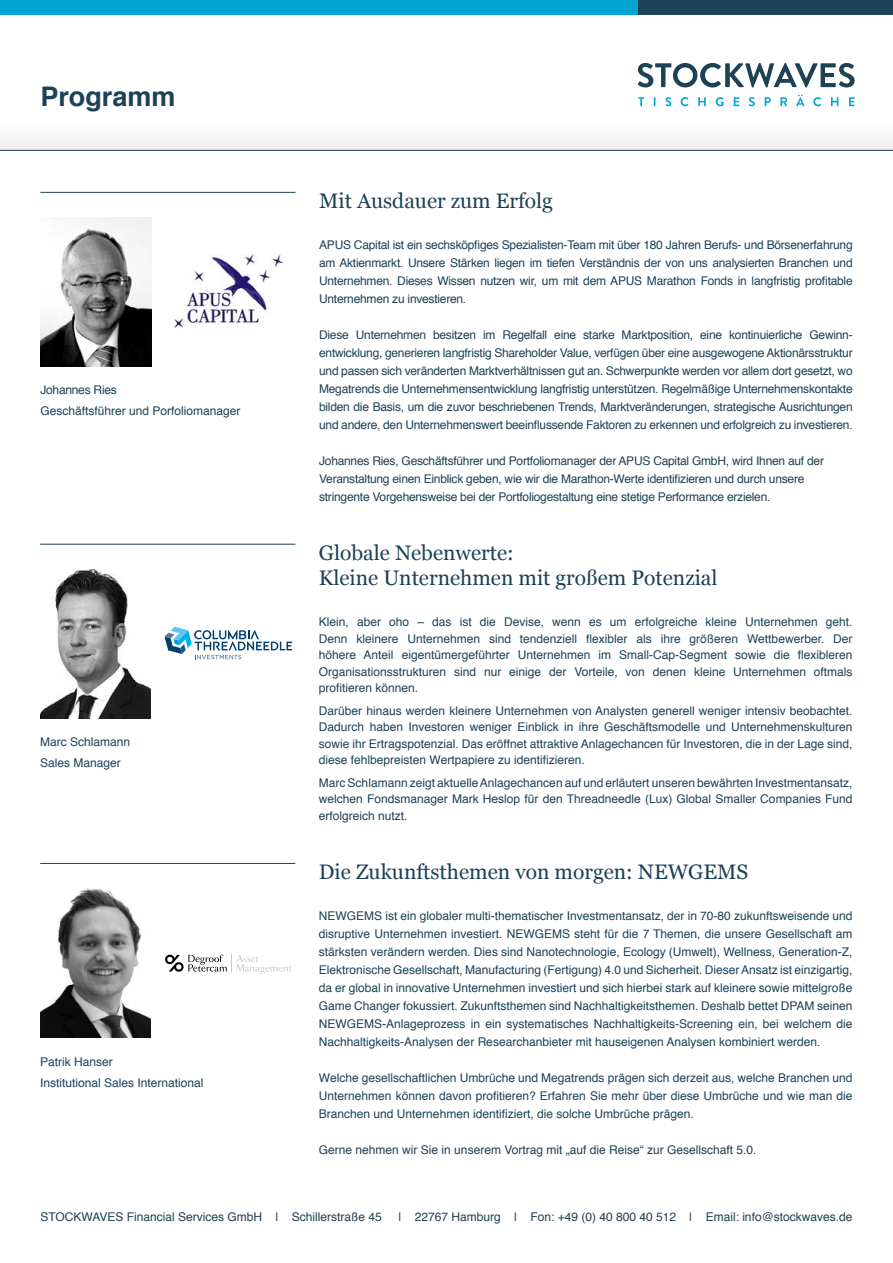
<style>
.page{position:relative;width:893px;height:1263px;background:#fff}
.page>*{position:absolute;margin:0;border:0;box-sizing:border-box;transform-origin:0 0}
.t1{font:700 27px "Helvetica";color:#1d4155}
.t2{font:21px/25.2px "Georgia";color:#1d4155}
.t3{font:12px/18px "Helvetica";color:#1d4155;text-align:justify}
.t4{font:12px/18px "Helvetica";letter-spacing:-.02em;color:#1d4155}
</style>
<div class="page">
<div style="left:0;top:0;width:132px;height:14px;background:#00a6d1"></div>
<div style="left:131px;top:0;width:301px;height:14px;background:#00a6d1"></div>
<div style="left:431px;top:0;width:239px;height:14px;background:#00a6d1"></div>
<div style="left:638px;top:0;width:255px;height:14px;background:#1d4155"></div>
<div style="left:0;top:120px;width:893px;height:31px;background:#f7f7f7"></div>
<svg style="left:638px;top:97px;width:6px;height:9px"></svg>
<svg style="left:665px;top:97px;width:6px;height:9px"></svg>
<svg style="left:681px;top:97px;width:7px;height:9px"></svg>
<svg style="left:698px;top:97px;width:8px;height:9px"></svg>
<svg style="left:716px;top:97px;width:8px;height:9px"></svg>
<svg style="left:734px;top:97px;width:5px;height:9px"></svg>
<svg style="left:749px;top:97px;width:6px;height:9px"></svg>
<svg style="left:765px;top:97px;width:6px;height:9px"></svg>
<svg style="left:780px;top:97px;width:7px;height:9px"></svg>
<svg style="left:796px;top:95px;width:9px;height:11px"></svg>
<svg style="left:813px;top:97px;width:8px;height:9px"></svg>
<svg style="left:831px;top:97px;width:7px;height:9px"></svg>
<svg style="left:849px;top:97px;width:6px;height:9px"></svg>
<svg style="left:638px;top:63px;width:217px;height:24px"></svg>
<hr style="left:0;top:150px;width:893px;height:1px;background:#1d4155">
<hr style="left:40px;top:544px;width:255px;height:1px;background:#1d4155">
<img style="left:40px;top:569px;width:111px;height:149px">
<svg style="left:165px;top:627px;width:127px;height:32px"></svg>
<hr style="left:40px;top:192px;width:256px;height:1px;background:#1d4155">
<img style="left:41px;top:217px;width:110px;height:149px">
<img style="left:174px;top:255px;width:109px;height:73px">
<hr style="left:40px;top:863px;width:255px;height:1px;background:#1d4155">
<img style="left:40px;top:889px;width:111px;height:148px">
<svg style="left:165px;top:954px;width:127px;height:20px"></svg>
<h1 class="t1" style="left:40px;top:75px;width:137px">Programm</h1>
<p class="t3" style="left:40px;top:380px;width:202px;line-height:21px">Johannes Ries<br>Geschäftsführer und Porfoliomanager</p>
<p class="t3" style="left:40px;top:732px;width:92px;line-height:21px">Marc Schlamann<br>Sales Manager</p>
<p class="t3" style="left:40px;top:1051px;width:165px;line-height:21px">Patrik Hanser<br>Institutional Sales International</p>
<h2 class="t2" style="left:319px;top:187px;width:235px">Mit Ausdauer zum Erfolg</h2>
<p class="t3" style="left:319px;top:236px;width:535px">APUS Capital ist ein sechsköpfiges Spezialisten-Team mit über 180 Jahren Berufs- und Börsenerfahrung am Aktienmarkt. Unsere Stärken liegen im tiefen Verständnis der von uns analysierten Branchen und Unternehmen. Dieses Wissen nutzen wir, um mit dem APUS Marathon Fonds in langfristig profitable Unternehmen zu investieren.</p>
<p class="t3" style="left:319px;top:326px;width:535px">Diese Unternehmen besitzen im Regelfall eine starke Marktposition, eine kontinuierliche Gewinn&shy;entwicklung, generieren langfristig Shareholder Value, verfügen über eine ausgewogene Aktionärsstruktur und passen sich veränderten Marktverhältnissen gut an. Schwerpunkte werden vor allem dort gesetzt, wo Megatrends die Unternehmensentwicklung langfristig unterstützen. Regelmäßige Unternehmenskontakte bilden die Basis, um die zuvor beschriebenen Trends, Marktveränderungen, strategische Ausrichtungen und andere, den Unternehmenswert beeinflussende Faktoren zu erkennen und erfolgreich zu investieren.</p>
<p class="t4" style="left:319px;top:452px;width:506px">Johannes Ries, Geschäftsführer und Portfoliomanager der APUS Capital GmbH, wird Ihnen auf der<br>Veranstaltung einen Einblick geben, wie wir die Marathon-Werte identifizieren und durch unsere stringente Vorgehensweise bei der Portfoliogestaltung eine stetige Performance erzielen.</p>
<h2 class="t2" style="left:319px;top:539px;width:400px">Globale Nebenwerte:<br>Kleine Unternehmen mit großem Potenzial</h2>
<p class="t3" style="left:319px;top:614px;width:535px;line-height:16.5px">Klein, aber oho – das ist die Devise, wenn es um erfolgreiche kleine Unternehmen geht.<br>Denn kleinere Unternehmen sind tendenziell flexibler als ihre größeren Wettbewerber. Der höhere Anteil eigentümergeführter Unternehmen im Small-Cap-Segment sowie die flexibleren Organisationsstrukturen sind nur einige der Vorteile, von denen kleine Unternehmen oftmals profitieren können.</p>
<p class="t3" style="left:319px;top:703px;width:535px;line-height:16.5px">Darüber hinaus werden kleinere Unternehmen von Analysten generell weniger intensiv beobachtet.<br>Dadurch haben Investoren weniger Einblick in ihre Geschäftsmodelle und Unternehmenskulturen sowie ihr Ertragspotenzial. Das eröffnet attraktive Anlagechancen für Investoren, die in der Lage sind, diese fehlbepreisten Wertpapiere zu identifizieren.</p>
<p class="t3" style="left:319px;top:775px;width:535px;line-height:16.5px">Marc Schlamann zeigt aktuelle Anlagechancen auf und erläutert unseren bewährten Investmentansatz, welchen Fondsmanager Mark Heslop für den Threadneedle (Lux) Global Smaller Companies Fund erfolgreich nutzt.</p>
<h2 class="t2" style="left:319px;top:858px;width:431px">Die Zukunftsthemen von morgen: NEWGEMS</h2>
<p class="t3" style="left:319px;top:907px;width:535px">NEWGEMS ist ein globaler multi-thematischer Investmentansatz, der in 70-80 zukunftsweisende und disruptive Unternehmen investiert. NEWGEMS steht für die 7 Themen, die unsere Gesellschaft am stärksten verändern werden. Dies sind Nanotechnologie, Ecology (Umwelt), Wellness, Generation-Z, Elektronische Gesellschaft, Manufacturing (Fertigung) 4.0 und Sicherheit. Dieser Ansatz ist einzigartig, da er global in innovative Unternehmen investiert und sich hierbei stark auf kleinere sowie mittelgroße Game Changer fokussiert. Zukunftsthemen sind Nachhaltigkeitsthemen. Deshalb bettet DPAM seinen NEWGEMS-Anlageprozess in ein systematisches Nachhaltigkeits-Screening ein, bei welchem die Nachhaltigkeits-Analysen der Researchanbieter mit hauseigenen Analysen kombiniert werden.</p>
<p class="t3" style="left:319px;top:1069px;width:535px">Welche gesellschaftlichen Umbrüche und Megatrends prägen sich derzeit aus, welche Branchen und Unternehmen können davon profitieren? Erfahren Sie mehr über diese Umbrüche und wie man die Branchen und Unternehmen identifiziert, die solche Umbrüche prägen.</p>
<p class="t3" style="left:319px;top:1141px;width:439px">Gerne nehmen wir Sie in unserem Vortrag mit „auf die Reise“ zur Gesellschaft 5.0.</p>
<p class="t3" style="left:40px;top:1208px;width:343px">STOCKWAVES Financial Services GmbH | Schillerstraße 45</p>
<p class="t3" style="left:398px;top:1208px;width:456px">| 22767 Hamburg | Fon: +49 (0) 40 800 40 512 | Email: info@stockwaves.de</p>
</div>
